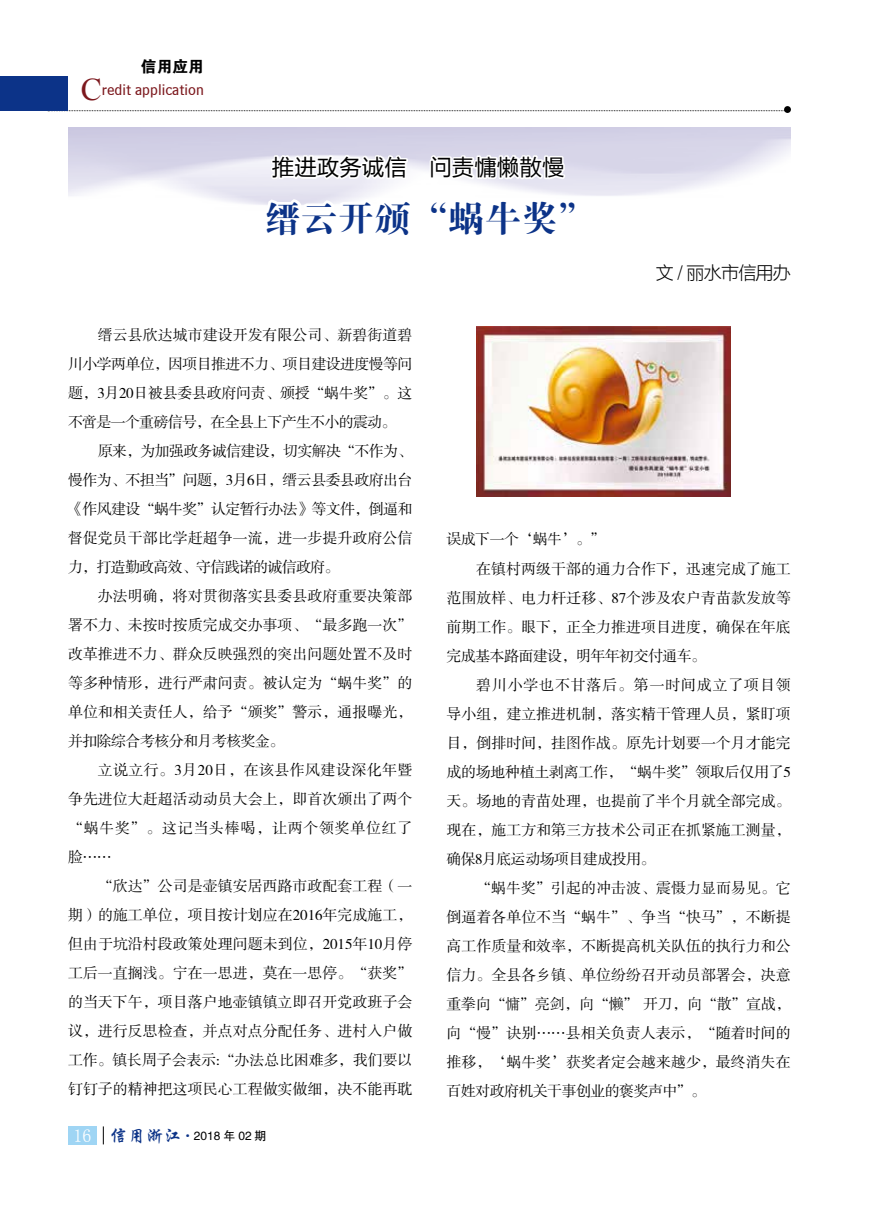
<style>
.page{position:relative;width:893px;height:1212px;background:#fff}
.page>*{position:absolute;margin:0;border:0;box-sizing:border-box;transform-origin:0 0}
.t1{font:36px "FZDBSK GBK1 0";letter-spacing:.02em;color:#0c3388}
.t2{font:22.5px "FZLTHK GBK1 0";color:#000}
.t3{font:18px "FZLTXHK GBK1 0";letter-spacing:-.04em;color:#000}
.t4{font:15.75px "Bell Centennial BT Sub Caption";color:#7c181d}
.t5{font:15.75px "FZDHTK GBK1 0";color:#000}
.t6{font:15px/29px "FZSSK GBK1 0";color:#000;text-align:justify}
.t7{font:15px "FZSSK GBK1 0";letter-spacing:-.04em;color:#000}
.t8{font:15px "FZSSK GBK1 0";letter-spacing:-.025em;color:#000}
.t9{font:15px "FZSSK GBK1 0";letter-spacing:.05em;color:#000}
.t10{font:12px "FZHTK GBK1 0";color:#000}
.s1{font-family:"Times New Roman";font-size:31.5px}
.s2{font-family:"Sim Sun";font-size:18px;color:#fff}
.s3{font-family:"FZXKK GBK1 0";font-size:18px;color:#0c3388}
.s4{font-family:"Sim Sun";color:#0c3388}
</style>
<div class="page">
<div style="left:68px;top:1126px;width:29px;height:18px;background:#9fd5f4"></div>
<svg style="left:103px;top:1126px;width:1px;height:18px"></svg>
<div style="left:0;top:76px;width:68px;height:35px;background:#0c3388"></div>
<img style="left:476px;top:327px;width:254px;height:170px">
<svg style="left:48px;top:106px;width:743px;height:99px"></svg>
<p class="t5" style="left:141px;top:58px;width:64px">信用应用</p>
<p class="t4" style="left:81px;top:80px;width:125px"><span class="s1">C</span>redit application</p>
<h2 class="t2" style="left:272px;top:155px;width:316px">推进政务诚信 问责慵懒散慢　</h2>
<h1 class="t1" style="left:265px;top:200px;width:331px">缙云开颁“蜗牛奖”</h1>
<p class="t3" style="left:656px;top:263px;width:137px">文 / 丽水市信用办</p>
<p class="t6" style="left:68px;top:321px;width:346px;text-indent:30px">缙云县欣达城市建设开发有限公司、新碧街道碧川小学两单位，因项目推进不力、项目建设进度慢等问题，3月20日被县委县政府问责、颁授“蜗牛奖”。这不啻是一个重磅信号，在全县上下产生不小的震动。</p>
<p class="t6" style="left:68px;top:437px;width:346px;text-indent:30px">原来，为加强政务诚信建设，切实解决“不作为、慢作为、不担当”问题，3月6日，缙云县委县政府出台《作风建设“蜗牛奖”认定暂行办法》等文件，倒逼和督促党员干部比学赶超争一流，进一步提升政府公信力，打造勤政高效、守信践诺的诚信政府。</p>
<p class="t6" style="left:68px;top:582px;width:346px;text-indent:30px">办法明确，将对贯彻落实县委县政府重要决策部署不力、未按时按质完成交办事项、“最多跑一次”改革推进不力、群众反映强烈的突出问题处置不及时等多种情形，进行严肃问责。被认定为“蜗牛奖”的单位和相关责任人，给予“颁奖”警示，通报曝光，并扣除综合考核分和月考核奖金。</p>
<p class="t6" style="left:68px;top:756px;width:346px;text-indent:30px">立说立行。3月20日，在该县作风建设深化年暨争先进位大赶超活动动员大会上，即首次颁出了两个“蜗牛奖”。这记当头棒喝，让两个领奖单位红了脸……</p>
<p class="t6" style="left:68px;top:872px;width:346px;text-indent:30px">“欣达”公司是壶镇安居西路市政配套工程（一期）的施工单位，项目按计划应在2016年完成施工，但由于坑沿村段政策处理问题未到位，2015年10月停工后一直搁浅。宁在一思进，莫在一思停。“获奖”的当天下午，项目落户地壶镇镇立即召开党政班子会议，进行反思检查，并点对点分配任务、进村入户做工作。镇长周子会表示:“办法总比困难多，我们要以钉钉子的精神把这项民心工程做实做细，决不能再耽</p>
<p class="t10" style="left:73px;top:1129px;width:195px"><span class="s2">16</span> <span class="s3">信用浙江</span><span class="s4">·</span>2018 年 02 期</p>
<p class="t6" style="left:446px;top:526px;width:160px">误成下一个‘蜗牛’。”</p>
<p class="t6" style="left:476px;top:555px;width:316px">在镇村两级干部的通力合作下，迅速完成了施工</p>
<p class="t6" style="left:446px;top:584px;width:346px">范围放样、电力杆迁移、87个涉及农户青苗款发放等</p>
<p class="t6" style="left:446px;top:613px;width:346px">前期工作。眼下，正全力推进项目进度，确保在年底</p>
<p class="t7" style="left:446px;top:648px;width:261px">完成基本路面建设，明年年初交付通车。</p>
<p class="t9" style="left:476px;top:677px;width:316px">碧川小学也不甘落后。第一时间成立了项目领</p>
<p class="t6" style="left:446px;top:700px;width:346px">导小组，建立推进机制，落实精干管理人员，紧盯项</p>
<p class="t6" style="left:446px;top:729px;width:346px">目，倒排时间，挂图作战。原先计划要一个月才能完</p>
<p class="t8" style="left:446px;top:764px;width:346px">成的场地种植土剥离工作，“蜗牛奖”领取后仅用了5</p>
<p class="t6" style="left:446px;top:787px;width:346px">天。场地的青苗处理，也提前了半个月就全部完成。</p>
<p class="t6" style="left:446px;top:816px;width:346px">现在，施工方和第三方技术公司正在抓紧施工测量，</p>
<p class="t7" style="left:446px;top:851px;width:211px">确保8月底运动场项目建成投用。</p>
<p class="t6" style="left:476px;top:874px;width:316px">“蜗牛奖”引起的冲击波、震慑力显而易见。它</p>
<p class="t6" style="left:446px;top:903px;width:346px">倒逼着各单位不当“蜗牛”、争当“快马”，不断提</p>
<p class="t6" style="left:446px;top:932px;width:346px">高工作质量和效率，不断提高机关队伍的执行力和公</p>
<p class="t6" style="left:446px;top:961px;width:346px">信力。全县各乡镇、单位纷纷召开动员部署会，决意</p>
<p class="t6" style="left:446px;top:990px;width:346px">重拳向“慵”亮剑，向“懒” 开刀，向“散”宣战，</p>
<p class="t6" style="left:446px;top:1019px;width:346px">向“慢”诀别……县相关负责人表示，“随着时间的</p>
<p class="t6" style="left:446px;top:1048px;width:346px">推移，‘蜗牛奖’获奖者定会越来越少，最终消失在</p>
<p class="t7" style="left:446px;top:1083px;width:261px">百姓对政府机关干事创业的褒奖声中”。</p>
</div>
